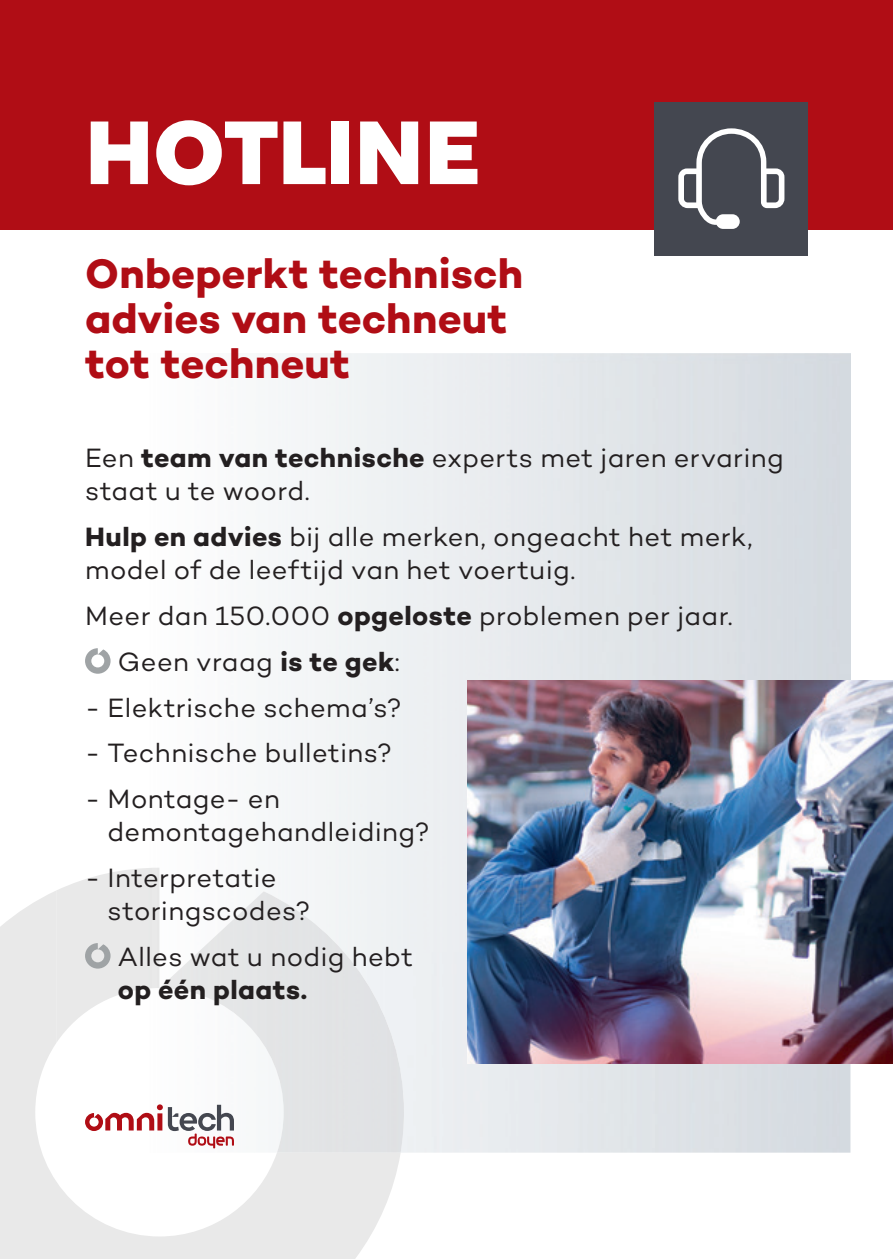
<style>
.page{position:relative;width:893px;height:1259px;background:#fff}
.page>*{position:absolute;margin:0;border:0;box-sizing:border-box;transform-origin:0 0}
.t1{font:900 90px "Ambit";letter-spacing:-.005em;color:#fff}
.t2{font:700 42px/45px "Campton";color:#b00d15}
.t3{font:27px/33px "Campton";letter-spacing:.015em;color:#231f20}
.t4{font:700 27px "Campton";letter-spacing:.015em;color:#231f20}
.s1{font-weight:700}
</style>
<div class="page">
<svg style="left:0;top:891px;width:401px;height:368px;fill:#e9e9e9"></svg>
<img style="left:278px;top:353px;width:572px;height:799px">
<img style="left:56px;top:867px;width:348px;height:285px">
<div style="left:0;top:0;width:893px;height:230px;background:#b00d15"></div>
<svg style="left:655px;top:102px;width:153px;height:153px;background:#555760"></svg>
<svg style="left:85px;top:648px;width:26px;height:26px"></svg>
<svg style="left:85px;top:943px;width:26px;height:25px"></svg>
<img style="left:468px;top:680px;width:425px;height:383px">
<svg style="left:85px;top:1104px;width:149px;height:44px"></svg>
<h1 class="t1" style="left:85px;top:102px;width:397px">HOTLINE</h1>
<h2 class="t2" style="left:85px;top:250px;width:440px">Onbeperkt technisch advies van techneut tot techneut</h2>
<p class="t3" style="left:85px;top:441px;width:700px">Een <span class="s1">team van technische</span> experts met jaren ervaring staat u te woord.</p>
<p class="t3" style="left:85px;top:520px;width:669px"><span class="s1">Hulp en advies</span> bij alle merken, ongeacht het merk, model of de leeftijd van het voertuig.</p>
<p class="t3" style="left:118px;top:592px;width:616px;line-height:45.6px;text-indent:-33px">Meer dan 150.000 <span class="s1">opgeloste</span> problemen per jaar.<br>Geen vraag <span class="s1">is te gek</span>:</p>
<p class="t3" style="left:85px;top:690px;width:318px">- Elektrische schema’s?</p>
<p class="t3" style="left:85px;top:736px;width:309px">- Technische bulletins?</p>
<p class="t3" style="left:108px;top:782px;width:324px;text-indent:-22px">- Montage- en demontagehandleiding?</p>
<p class="t3" style="left:108px;top:860px;width:205px;text-indent:-22px">- Interpretatie storingscodes?</p>
<p class="t3" style="left:118px;top:939px;width:297px">Alles wat u nodig hebt</p>
<p class="t4" style="left:118px;top:972px;width:191px">op één plaats.</p>
</div>
